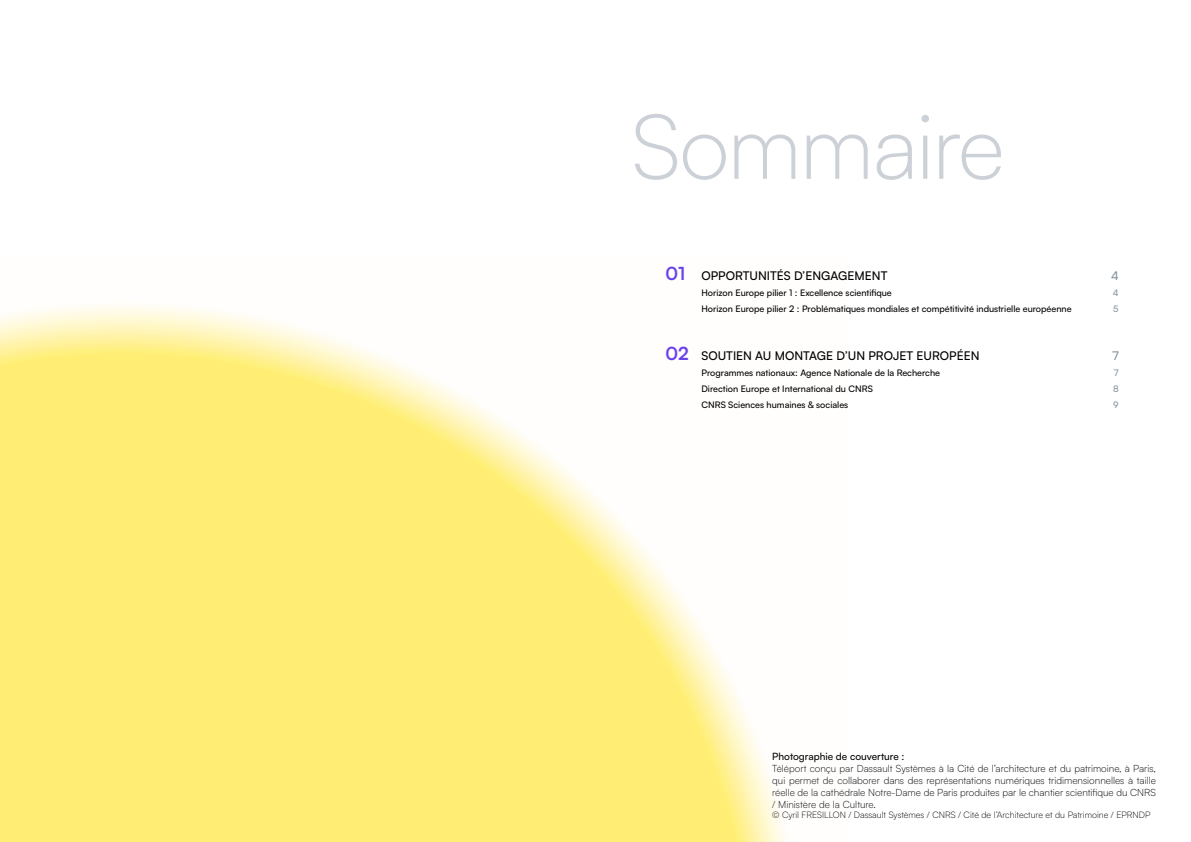
<style>
.page{position:relative;width:1191px;height:842px;background:#fff}
.page>*{position:absolute;margin:0;border:0;box-sizing:border-box;transform-origin:0 0}
.t1{font:300 90px "Satoshi";letter-spacing:-.02em;color:#ccd1d7}
.t2{font:500 12px "Satoshi";color:#000}
.t3{font:500 12px "Satoshi";color:#8394a0}
.t4{font:300 10px/12px "Satoshi";color:#000;text-align:justify}
.t5{font:500 10px "Satoshi";color:#000}
.t6{font:500 9px "Satoshi";color:#000}
.t7{font:300 9px "Satoshi";color:#000}
.t8{font:500 9px "Satoshi";color:#8394a0}
.s1{font-weight:700;font-size:18px;color:#6941eb}
</style>
<div class="page">
<svg style="left:0;top:305px;width:786px;height:537px"></svg>
<h1 class="t1" style="left:631px;top:89px;width:374px">Sommaire</h1>
<p class="t2" style="left:665px;top:267px;width:223px"><span class="s1">01</span> OPPORTUNITÉS D’ENGAGEMENT</p>
<p class="t3" style="left:1111px;top:267px;width:9px">4</p>
<p class="t6" style="left:701px;top:286px;width:192px">Horizon Europe pilier 1 : Excellence scientifique</p>
<p class="t8" style="left:1112px;top:286px;width:7px">4</p>
<p class="t6" style="left:701px;top:302px;width:371px">Horizon Europe pilier 2 : Problématiques mondiales et compétitivité industrielle européenne</p>
<p class="t8" style="left:1113px;top:302px;width:7px">5</p>
<p class="t2" style="left:665px;top:347px;width:315px"><span class="s1">02</span> SOUTIEN AU MONTAGE D’UN PROJET EUROPÉEN</p>
<p class="t3" style="left:1112px;top:347px;width:8px">7</p>
<p class="t6" style="left:701px;top:366px;width:240px">Programmes nationaux: Agence Nationale de la Recherche</p>
<p class="t8" style="left:1114px;top:366px;width:6px">7</p>
<p class="t6" style="left:701px;top:382px;width:173px">Direction Europe et International du CNRS</p>
<p class="t8" style="left:1113px;top:382px;width:7px">8</p>
<p class="t6" style="left:701px;top:398px;width:148px">CNRS Sciences humaines &amp; sociales</p>
<p class="t8" style="left:1113px;top:398px;width:7px">9</p>
<p class="t5" style="left:772px;top:749px;width:134px">Photographie de couverture :</p>
<p class="t4" style="left:772px;top:762px;width:385px">Téléport conçu par Dassault Systèmes à la Cité de l’architecture et du patrimoine, à Paris, qui permet de collaborer dans des représentations numériques tridimensionnelles à taille réelle de la cathédrale Notre-Dame de Paris produites par le chantier scientifique du CNRS / Ministère de la Culture.</p>
<p class="t7" style="left:772px;top:809px;width:380px">© Cyril FRESILLON / Dassault Systèmes / CNRS / Cité de l’Architecture et du Patrimoine / EPRNDP</p>
</div>
